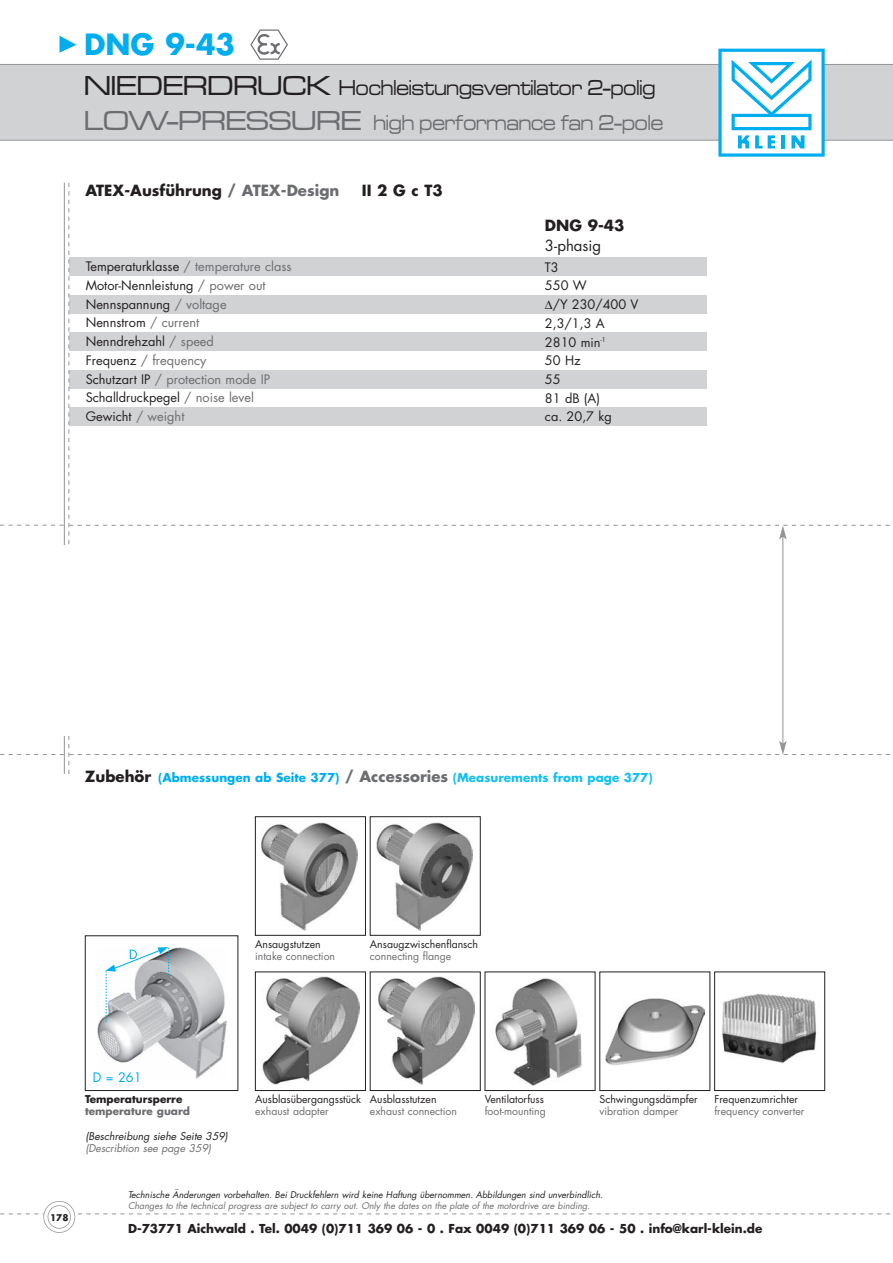
<style>
.page{position:relative;width:893px;height:1263px;background:#fff}
.page>*{position:absolute;margin:0;border:0;box-sizing:border-box;transform-origin:0 0}
.t1{font:700 28.5px "Futura";color:#00aeef}
.t2{font:22.5px/34.2px "Microgramma D Medi Exte";color:#231f20;scale:.85 1}
.t3{font:700 15px "Futura";color:#231f20}
.t4{font:15px "Futura";color:#231f20}
.t5{font:12.75px/18.8px "Futura";color:#231f20}
.t6{font:12.75px "Futura";color:#00aeef}
.t7{font:700 12px "Futura";color:#231f20}
.t8{font:700 12px "Futura";color:#15c0f2}
.t9{font:10.5px "Futura";color:#231f20}
.t10{font:10.5px "Futura";color:#6c6d70}
.t11{font:italic 10.5px "Futura";color:#231f20}
.t12{font:italic 10.5px "Futura";color:#6c6d70}
.t13{font:700 10.5px "Futura";color:#231f20}
.t14{font:700 10.5px "Futura";color:#6c6d70}
.t15{font:italic 9px "Futura";color:#231f20}
.t16{font:italic 9px "Futura";color:#6c6d70}
.t17{font:700 9px "Futura";color:#231f20}
.s1{font-size:28.5px}
.s2{font-size:28.5px;color:#6c6d70}
.s3{color:#6c6d70}
.s4{font-size:15px;color:#231f20}
.s5{color:#00aeef}
.s6{font-size:15px;color:#6c6d70}
</style>
<div class="page">
<div style="left:0;top:64px;width:893px;height:77px;background:#d1d2d4"></div>
<svg style="left:59px;top:36px;width:18px;height:17px"></svg>
<svg style="left:0;top:1211px;width:890px;height:5px"></svg>
<svg style="left:718px;top:49px;width:107px;height:108px"></svg>
<div style="left:44px;top:1201px;width:31px;height:31px;background:#fff;border-radius:50%"></div>
<div style="left:43px;top:1201px;width:32px;height:32px;border:2px solid #939598;border-radius:50%"></div>
<div style="left:48px;top:1205px;width:23px;height:24px;border:2px solid #939598;border-radius:50%"></div>
<svg style="left:0;top:183px;width:890px;height:591px"></svg>
<img style="left:250px;top:29px;width:38px;height:31px">
<img style="left:262px;top:823px;width:95px;height:107px">
<div style="left:255px;top:816px;width:111px;height:119px;border:1px solid #231f20"></div>
<img style="left:376px;top:823px;width:96px;height:107px">
<img style="left:263px;top:976px;width:96px;height:108px">
<div style="left:255px;top:972px;width:111px;height:119px;border:1px solid #231f20"></div>
<img style="left:379px;top:976px;width:95px;height:108px">
<img style="left:495px;top:978px;width:87px;height:107px">
<img style="left:605px;top:998px;width:99px;height:67px">
<img style="left:97px;top:948px;width:130px;height:130px">
<svg style="left:106px;top:947px;width:63px;height:75px"></svg>
<div style="left:85px;top:935px;width:153px;height:156px;border:1px solid #231f20"></div>
<img style="left:722px;top:994px;width:95px;height:69px">
<div style="left:714px;top:972px;width:111px;height:119px;border:1px solid #231f20"></div>
<h1 class="t1" style="left:84px;top:31px;width:153px">DNG 9-43</h1>
<h2 class="t2" style="left:84px;top:70px;width:683px"><span class="s1">NIEDERDRUCK</span> Hochleistungsventilator 2-polig<br><span class="s2">LOW-PRESSURE</span> <span class="s3">high performance fan 2-pole</span></h2>
<p class="t3" style="left:86px;top:184px;width:255px">ATEX-Ausführung <span class="s3">/ ATEX-Design</span></p>
<p class="t3" style="left:362px;top:184px;width:82px">II 2 G c T3</p>
<p class="t5" style="left:86px;top:258px;width:207px">Temperaturklasse <span class="s3">/ temperature class<br></span>Motor-Nennleistung <span class="s3">/ power out<br></span>Nennspannung <span class="s3">/ voltage<br></span>Nennstrom <span class="s3">/ current<br></span>Nenndrehzahl <span class="s3">/ speed<br></span>Frequenz <span class="s3">/ frequency<br></span>Schutzart IP <span class="s3">/ protection mode IP<br></span>Schalldruckpegel <span class="s3">/ noise level<br></span>Gewicht <span class="s3">/ weight</span></p>
<p class="t3" style="left:545px;top:219px;width:81px">DNG 9-43</p>
<p class="t4" style="left:545px;top:238px;width:58px">3-phasig</p>
<p class="t5" style="left:545px;top:259px;width:95px">T3<br>550 W<br>∆/Y 230/400 V<br>2,3/1,3 A<br>2810 min<sup>-1<br></sup>50 Hz<br>55<br>81 dB (A)<br>ca. 20,7 kg</p>
<p class="t8" style="left:85px;top:772px;width:569px"><span class="s4">Zubehör</span> <span class="s5">(Abmessungen ab Seite 377)</span> <span class="s6">/ Accessories</span> (Measurements from page 377)</p>
<p class="t9" style="left:255px;top:939px;width:67px">Ansaugstutzen</p>
<p class="t10" style="left:255px;top:951px;width:81px">intake connection</p>
<p class="t9" style="left:370px;top:939px;width:110px">Ansaugzwischenflansch</p>
<p class="t10" style="left:370px;top:951px;width:83px">connecting flange</p>
<p class="t17" style="left:50px;top:1213px;width:20px">178</p>
<p class="t6" style="left:93px;top:1072px;width:50px">D = 261</p>
<p class="t13" style="left:85px;top:1095px;width:99px">Temperatursperre</p>
<p class="t14" style="left:85px;top:1107px;width:106px">temperature guard</p>
<p class="t11" style="left:86px;top:1131px;width:144px">(Beschreibung siehe Seite 359)</p>
<p class="t12" style="left:86px;top:1143px;width:127px">(Describtion see page 359)</p>
<p class="t9" style="left:255px;top:1095px;width:107px">Ausblasübergangsstück</p>
<p class="t10" style="left:255px;top:1107px;width:75px">exhaust adapter</p>
<p class="t9" style="left:370px;top:1095px;width:68px">Ausblasstutzen</p>
<p class="t10" style="left:370px;top:1107px;width:89px">exhaust connection</p>
<p class="t9" style="left:485px;top:1095px;width:61px">Ventilatorfuss</p>
<p class="t10" style="left:485px;top:1107px;width:63px">foot-mounting</p>
<p class="t9" style="left:600px;top:1095px;width:100px">Schwingungsdämpfer</p>
<p class="t10" style="left:600px;top:1107px;width:80px">vibration damper</p>
<p class="t9" style="left:714px;top:1095px;width:85px">Frequenzumrichter</p>
<p class="t10" style="left:714px;top:1107px;width:91px">frequency converter</p>
<p class="t15" style="left:128px;top:1190px;width:476px">Technische Änderungen vorbehalten. Bei Druckfehlern wird keine Haftung übernommen. Abbildungen sind unverbindlich.</p>
<p class="t16" style="left:128px;top:1201px;width:464px">Changes to the technical progress are subject to carry out. Only the dates on the plate of the motordrive are binding.</p>
<p class="t7" style="left:128px;top:1223px;width:636px">D-73771 Aichwald . Tel. 0049 (0)711 369 06 - 0 . Fax 0049 (0)711 369 06 - 50 . info@karl-klein.de</p>
</div>
